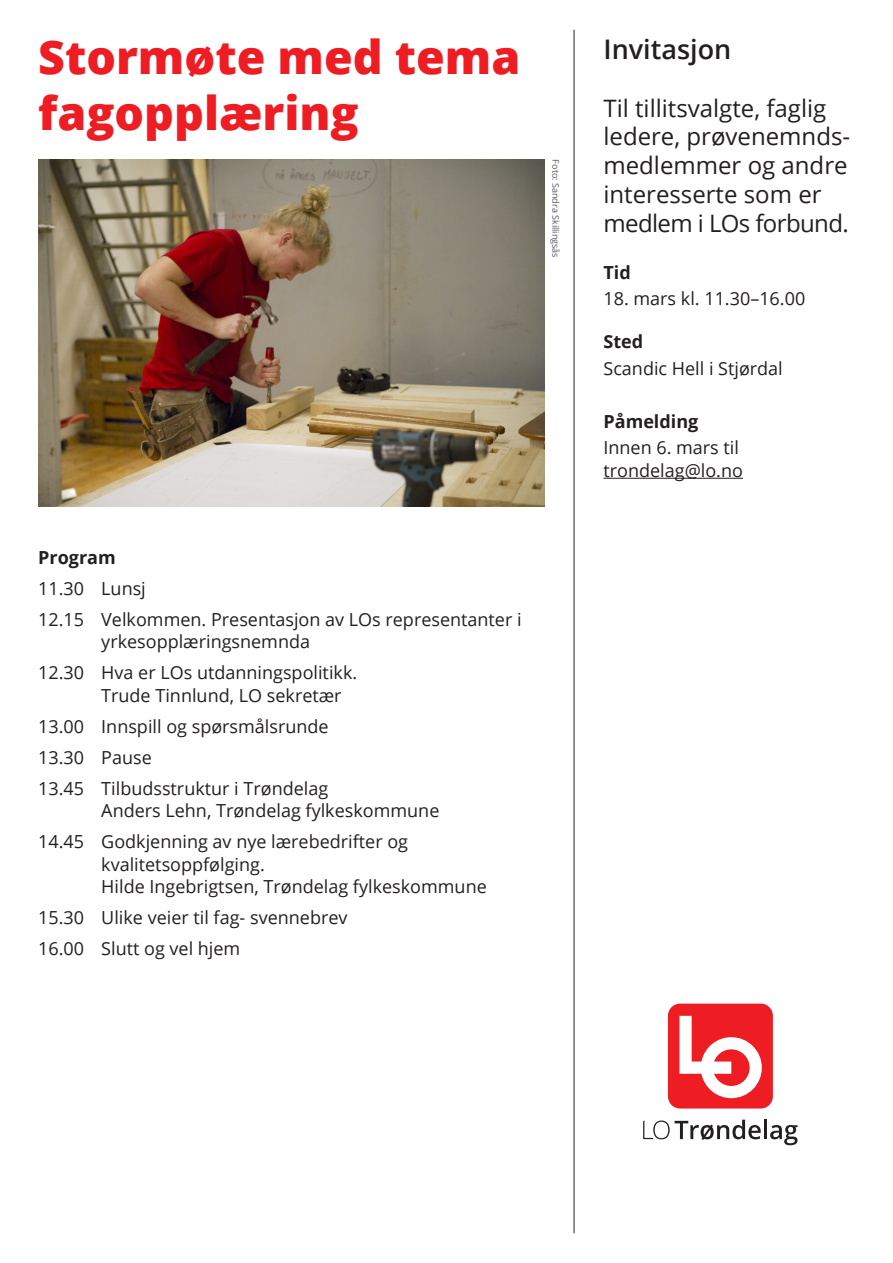
<style>
.page{position:relative;width:893px;height:1263px;background:#fff}
.page>*{position:absolute;margin:0;border:0;box-sizing:border-box;transform-origin:0 0}
.Avsnittsmal_1{font:800 46.5px/55.8px "Open Sans";color:#ee1d23}
.Ingress{font:600 27px "Open Sans";color:#231f20}
.Ingress-2{font:24px/28.8px "Open Sans";color:#231f20}
.Ingress-3{font:18px/22.5px "Open Sans";color:#231f20}
.Ingress-4{font:700 18px "Open Sans";color:#231f20}
.mellomtittel{font:700 18px "Open Sans";color:#231f20}
.Noter{font:9px "Open Sans";color:#57585a}
</style>
<div class="page">
<hr style="left:603px;top:478px;width:140px;height:1px;background:#231f20">
<img style="left:38px;top:159px;width:506px;height:347px">
<hr style="left:574px;top:30px;width:1px;height:1203px;background:#231f20">
<svg style="left:668px;top:1003px;width:105px;height:105px"></svg>
<svg style="left:643px;top:1120px;width:118px;height:20px"></svg>
<hr style="left:764px;top:1120px;width:3px;height:19px;background:#231f20">
<svg style="left:770px;top:1125px;width:28px;height:20px"></svg>
<p class="Avsnittsmal_1" style="left:38px;top:27px;width:484px">Stormøte med tema fagopplæring</p>
<p class="Noter" style="left:562px;top:159px;width:100px;rotate:90deg">Foto: Sandra Skillingsås</p>
<p class="Ingress-4" style="left:38px;top:544px;width:79px">Program</p>
<p class="Ingress-3" style="left:38px;top:576px;width:109px">11.30 Lunsj</p>
<p class="Ingress-3" style="left:101px;top:607px;width:422px;text-indent:-63px">12.15 Velkommen. Presentasjon av LOs representanter i yrkesopplæringsnemnda</p>
<p class="Ingress-3" style="left:101px;top:661px;width:257px;text-indent:-63px">12.30 Hva er LOs utdanningspolitikk.<br>Trude Tinnlund, LO sekretær</p>
<p class="Ingress-3" style="left:38px;top:714px;width:292px">13.00 Innspill og spørsmålsrunde</p>
<p class="Ingress-3" style="left:38px;top:745px;width:115px">13.30 Pause</p>
<p class="Ingress-3" style="left:101px;top:776px;width:340px;text-indent:-63px">13.45 Tilbudsstruktur i Trøndelag<br>Anders Lehn, Trøndelag fylkeskommune</p>
<p class="Ingress-3" style="left:101px;top:830px;width:387px;text-indent:-63px">14.45 Godkjenning av nye lærebedrifter og kvalitetsoppfølging.<br>Hilde Ingebrigtsen, Trøndelag fylkeskommune</p>
<p class="Ingress-3" style="left:38px;top:906px;width:311px">15.30 Ulike veier til fag- svennebrev</p>
<p class="Ingress-3" style="left:38px;top:937px;width:204px">16.00 Slutt og vel hjem</p>
<p class="Ingress" style="left:603px;top:31px;width:129px">Invitasjon</p>
<p class="Ingress-2" style="left:603px;top:93px;width:248px">Til tillitsvalgte, faglig ledere, prøvenemnds&shy;medlemmer og andre interesserte som er medlem i LOs forbund.</p>
<p class="mellomtittel" style="left:603px;top:260px;width:29px">Tid</p>
<p class="Ingress-3" style="left:603px;top:287px;width:203px">18. mars kl. 11.30–16.00</p>
<p class="mellomtittel" style="left:603px;top:329px;width:41px">Sted</p>
<p class="Ingress-3" style="left:603px;top:357px;width:181px">Scandic Hell i Stjørdal</p>
<p class="Ingress-4" style="left:603px;top:408px;width:96px">Påmelding</p>
<p class="Ingress-3" style="left:603px;top:436px;width:141px">Innen 6. mars til trondelag@lo.no</p>
</div>
